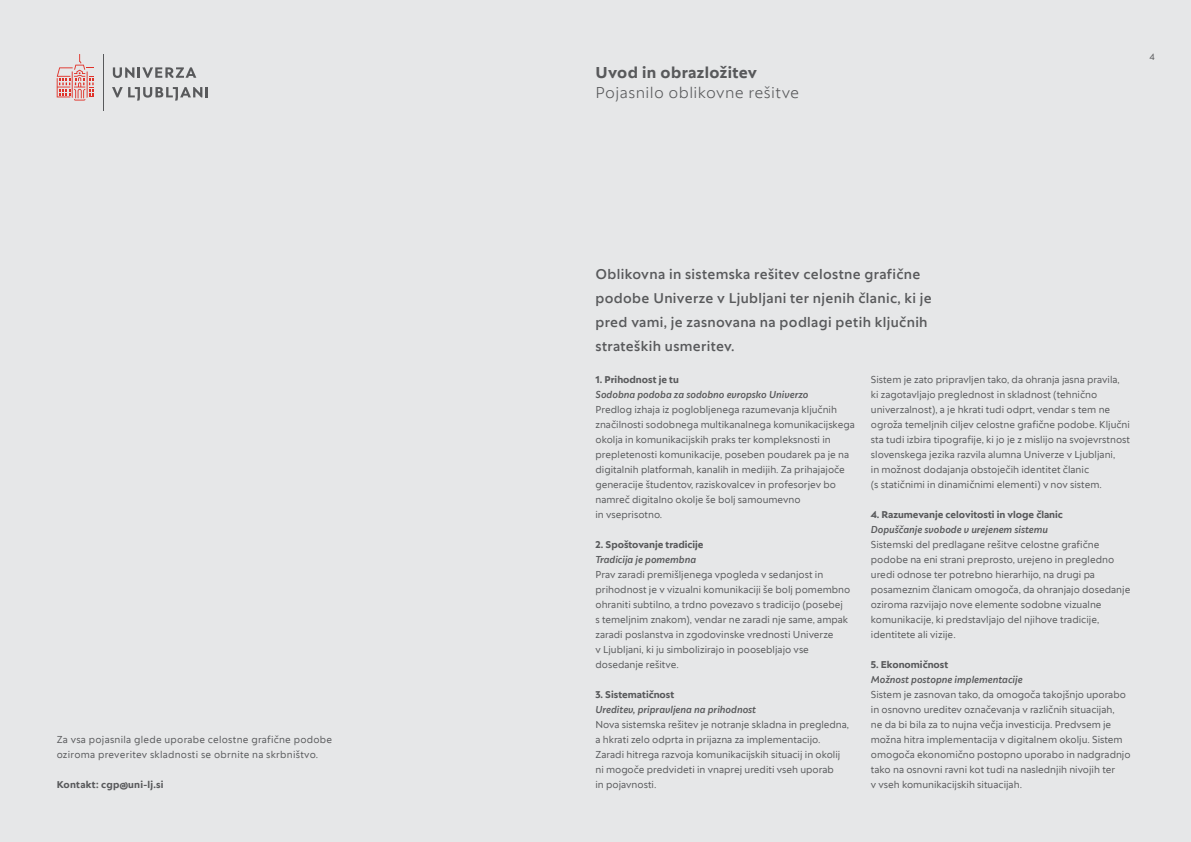
<style>
.page{position:relative;width:1191px;height:842px;background:#e6e7e8}
.page>*{position:absolute;margin:0;border:0;box-sizing:border-box;transform-origin:0 0}
.t1{font:300 16px "Univerza Sans";letter-spacing:.025em;color:#58595b}
.t2{font:700 16px "Univerza Sans";letter-spacing:.025em;color:#58595b}
.t3{font:500 14px "Univerza Sans";letter-spacing:.025em;color:#58595b}
.t4{font:10px/15px "Univerza Sans";color:#58595b}
.t5{font:italic 500 10px "Univerza Sans";color:#58595b}
.t6{font:700 10px "Univerza Sans";color:#58595b}
.t7{font:10px/15px "Univerza Sans";letter-spacing:.025em;color:#58595b}
.t8{font:700 10px "Univerza Sans";letter-spacing:.025em;color:#58595b}
.t9{font:9px "Univerza Sans";color:#58595b}
</style>
<div class="page">
<svg style="left:113px;top:67px;width:83px;height:11px"></svg>
<svg style="left:112px;top:87px;width:96px;height:14px"></svg>
<svg style="left:57px;top:54px;width:37px;height:47px"></svg>
<hr style="left:103px;top:54px;width:1px;height:57px;background:#58595b">
<p class="t7" style="left:57px;top:732px;width:277px">Za vsa pojasnila glede uporabe celostne grafične podobe oziroma preveritev skladnosti se obrnite na skrbništvo.</p>
<p class="t8" style="left:57px;top:777px;width:108px">Kontakt: cgp@uni-lj.si</p>
<p class="t2" style="left:595px;top:61px;width:163px">Uvod in obrazložitev</p>
<p class="t1" style="left:595px;top:81px;width:205px">Pojasnilo oblikovne rešitve</p>
<p class="t9" style="left:1149px;top:51px;width:7px">4</p>
<p class="t3" style="left:595px;top:264px;width:326px">Oblikovna in sistemska rešitev celostne grafične</p>
<p class="t3" style="left:595px;top:288px;width:338px">podobe Univerze v Ljubljani ter njenih članic, ki je</p>
<p class="t3" style="left:595px;top:312px;width:334px">pred vami, je zasnovana na podlagi petih ključnih</p>
<p class="t3" style="left:595px;top:336px;width:140px">strateških usmeritev.</p>
<p class="t6" style="left:595px;top:372px;width:85px">1. Prihodnost je tu</p>
<p class="t5" style="left:595px;top:387px;width:214px">Sodobna podoba za sodobno evropsko Univerzo</p>
<p class="t4" style="left:595px;top:402px;width:261px">Predlog izhaja iz poglobljenega razumevanja ključnih značilnosti sodobnega multikanalnega komunikacijskega okolja in komunikacijskih praks ter kompleksnosti in prepletenosti komunikacije, poseben poudarek pa je na digitalnih platformah, kanalih in medijih. Za prihajajoče generacije študentov, raziskovalcev in profesorjev bo namreč digitalno okolje še bolj samoumevno</p>
<p class="t4" style="left:595px;top:507px;width:68px">in vseprisotno.</p>
<p class="t6" style="left:595px;top:537px;width:110px">2. Spoštovanje tradicije</p>
<p class="t5" style="left:595px;top:552px;width:102px">Tradicija je pomembna</p>
<p class="t4" style="left:595px;top:567px;width:256px">Prav zaradi premišljenega vpogleda v sedanjost in prihodnost je v vizualni komunikaciji še bolj pomembno ohraniti subtilno, a trdno povezavo s tradicijo (posebej<br>s temeljnim znakom), vendar ne zaradi nje same, ampak zaradi poslanstva in zgodovinske vrednosti Univerze</p>
<p class="t4" style="left:595px;top:642px;width:215px">v Ljubljani, ki ju simbolizirajo in poosebljajo vse</p>
<p class="t4" style="left:595px;top:657px;width:85px">dosedanje rešitve.</p>
<p class="t6" style="left:595px;top:687px;width:80px">3. Sistematičnost</p>
<p class="t5" style="left:595px;top:702px;width:162px">Ureditev, pripravljena na prihodnost</p>
<p class="t4" style="left:595px;top:717px;width:255px">Nova sistemska rešitev je notranje skladna in pregledna,</p>
<p class="t4" style="left:595px;top:732px;width:226px">a hkrati zelo odprta in prijazna za implementacijo.</p>
<p class="t4" style="left:595px;top:747px;width:246px">Zaradi hitrega razvoja komunikacijskih situacij in okolij</p>
<p class="t4" style="left:595px;top:762px;width:240px">ni mogoče predvideti in vnaprej urediti vseh uporab</p>
<p class="t4" style="left:595px;top:777px;width:62px">in pojavnosti.</p>
<p class="t4" style="left:871px;top:372px;width:261px">Sistem je zato pripravljen tako, da ohranja jasna pravila,<br>ki zagotavljajo preglednost in skladnost (tehnično univerzalnost), a je hkrati tudi odprt, vendar s tem ne ogroža temeljnih ciljev celostne grafične podobe. Ključni sta tudi izbira tipografije, ki jo je z mislijo na svojevrstnost slovenskega jezika razvila alumna Univerze v Ljubljani,</p>
<p class="t4" style="left:871px;top:462px;width:220px">in možnost dodajanja obstoječih identitet članic</p>
<p class="t4" style="left:871px;top:477px;width:232px">(s statičnimi in dinamičnimi elementi) v nov sistem.</p>
<p class="t6" style="left:871px;top:507px;width:193px">4. Razumevanje celovitosti in vloge članic</p>
<p class="t5" style="left:871px;top:522px;width:179px">Dopuščanje svobode v urejenem sistemu</p>
<p class="t4" style="left:871px;top:537px;width:261px">Sistemski del predlagane rešitve celostne grafične podobe na eni strani preprosto, urejeno in pregledno uredi odnose ter potrebno hierarhijo, na drugi pa posameznim članicam omogoča, da ohranjajo dosedanje oziroma razvijajo nove elemente sodobne vizualne komunikacije, ki predstavljajo del njihove tradicije, identitete ali vizije.</p>
<p class="t6" style="left:871px;top:657px;width:79px">5. Ekonomičnost</p>
<p class="t5" style="left:871px;top:672px;width:153px">Možnost postopne implementacije</p>
<p class="t4" style="left:871px;top:687px;width:261px">Sistem je zasnovan tako, da omogoča takojšnjo uporabo in osnovno ureditev označevanja v različnih situacijah,<br>ne da bi bila za to nujna večja investicija. Predvsem je možna hitra implementacija v digitalnem okolju. Sistem omogoča ekonomično postopno uporabo in nadgradnjo tako na osnovni ravni kot tudi na naslednjih nivojih ter</p>
<p class="t4" style="left:871px;top:777px;width:153px">v vseh komunikacijskih situacijah.</p>
</div>
